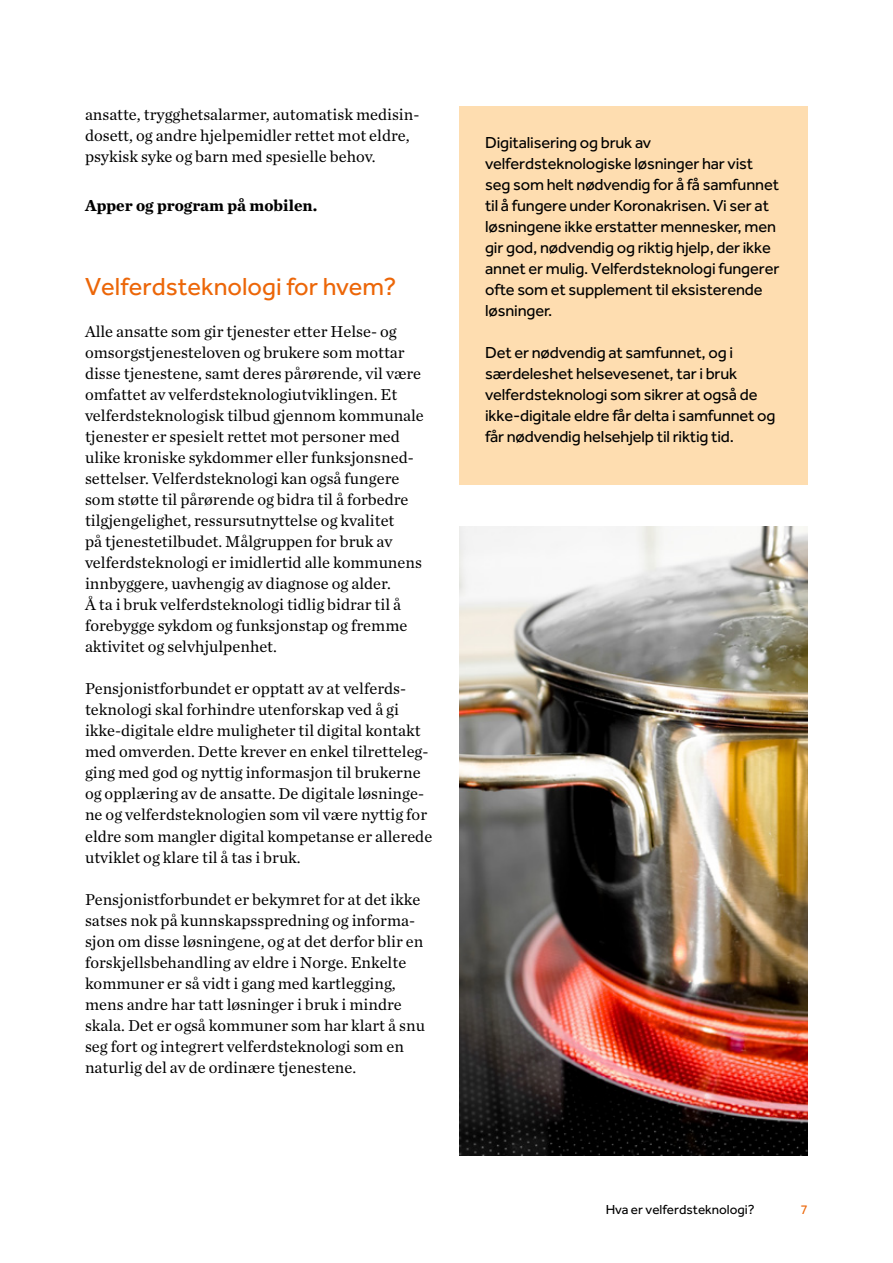
<style>
.page{position:relative;width:893px;height:1263px;background:#fff}
.page>*{position:absolute;margin:0;border:0;box-sizing:border-box;transform-origin:0 0}
.t1{font:25.5px "Effra Std";color:#ec6608}
.t2{font:16.5px/21px "Chronicle Text G1";color:#000}
.t3{font:16.5px/21px "Effra Std";letter-spacing:-.01em;color:#000}
.t4{font:700 16.5px "Chronicle Text G1";color:#000}
.t5{font:13.5px "Effra Std";color:#000}
.t6{font:13.5px "Effra Std";color:#ec6608}
</style>
<div class="page">
<div style="left:459px;top:106px;width:349px;height:378px;background:#feddb0"></div>
<img style="left:459px;top:526px;width:349px;height:630px">
<p class="t2" style="left:85px;top:103px;width:336px">ansatte, trygghetsalarmer, automatisk medisin&shy;dosett, og andre hjelpemidler rettet mot eldre, psykisk syke og barn med spesielle behov.</p>
<p class="t4" style="left:85px;top:192px;width:234px">Apper og program på mobilen.</p>
<h1 class="t1" style="left:85px;top:272px;width:313px">Velferdsteknologi for hvem?</h1>
<p class="t2" style="left:85px;top:320px;width:340px">Alle ansatte som gir tjenester etter Helse- og omsorgstjenesteloven og brukere som mottar disse tjenestene, samt deres pårørende, vil være omfattet av velferdsteknologiutviklingen. Et velferdsteknologisk tilbud gjennom kommunale tjenester er spesielt rettet mot personer med ulike kroniske sykdommer eller funksjonsned&shy;settelser. Velferdsteknologi kan også fungere som støtte til pårørende og bidra til å forbedre tilgjengelighet, ressursutnyttelse og kvalitet<br>på tjenestetilbudet. Målgruppen for bruk av velferdsteknologi er imidlertid alle kommunens innbyggere, uavhengig av diagnose og alder.<br>Å ta i bruk velferdsteknologi tidlig bidrar til å forebygge sykdom og funksjonstap og fremme aktivitet og selvhjulpenhet.</p>
<p class="t2" style="left:85px;top:677px;width:349px">Pensjonistforbundet er opptatt av at velferds&shy;teknologi skal forhindre utenforskap ved å gi ikke-digitale eldre muligheter til digital kontakt med omverden. Dette krever en enkel tilretteleg&shy;ging med god og nyttig informasjon til brukerne og opplæring av de ansatte. De digitale løsninge&shy;ne og velferdsteknologien som vil være nyttig for eldre som mangler digital kompetanse er allerede utviklet og klare til å tas i bruk.</p>
<p class="t2" style="left:85px;top:887px;width:341px">Pensjonistforbundet er bekymret for at det ikke satses nok på kunnskapsspredning og informa&shy;sjon om disse løsningene, og at det derfor blir en forskjellsbehandling av eldre i Norge. Enkelte kommuner er så vidt i gang med kartlegging, mens andre har tatt løsninger i bruk i mindre skala. Det er også kommuner som har klart å snu seg fort og integrert velferdsteknologi som en naturlig del av de ordinære tjenestene.</p>
<p class="t3" style="left:485px;top:132px;width:296px">Digitalisering og bruk av velferdsteknologiske løsninger har vist seg som helt nødvendig for å få samfunnet til å fungere under Koronakrisen. Vi ser at løsningene ikke erstatter mennesker, men gir god, nødvendig og riktig hjelp, der ikke annet er mulig. Velferdsteknologi fungerer ofte som et supplement til eksisterende løsninger.</p>
<p class="t3" style="left:485px;top:342px;width:292px">Det er nødvendig at samfunnet, og i særdeleshet helsevesenet, tar i bruk velferdsteknologi som sikrer at også de ikke-digitale eldre får delta i samfunnet og får nødvendig helsehjelp til riktig tid.</p>
<p class="t5" style="left:606px;top:1202px;width:150px">Hva er velferdsteknologi?</p>
<p class="t6" style="left:801px;top:1201px;width:9px">7</p>
</div>
